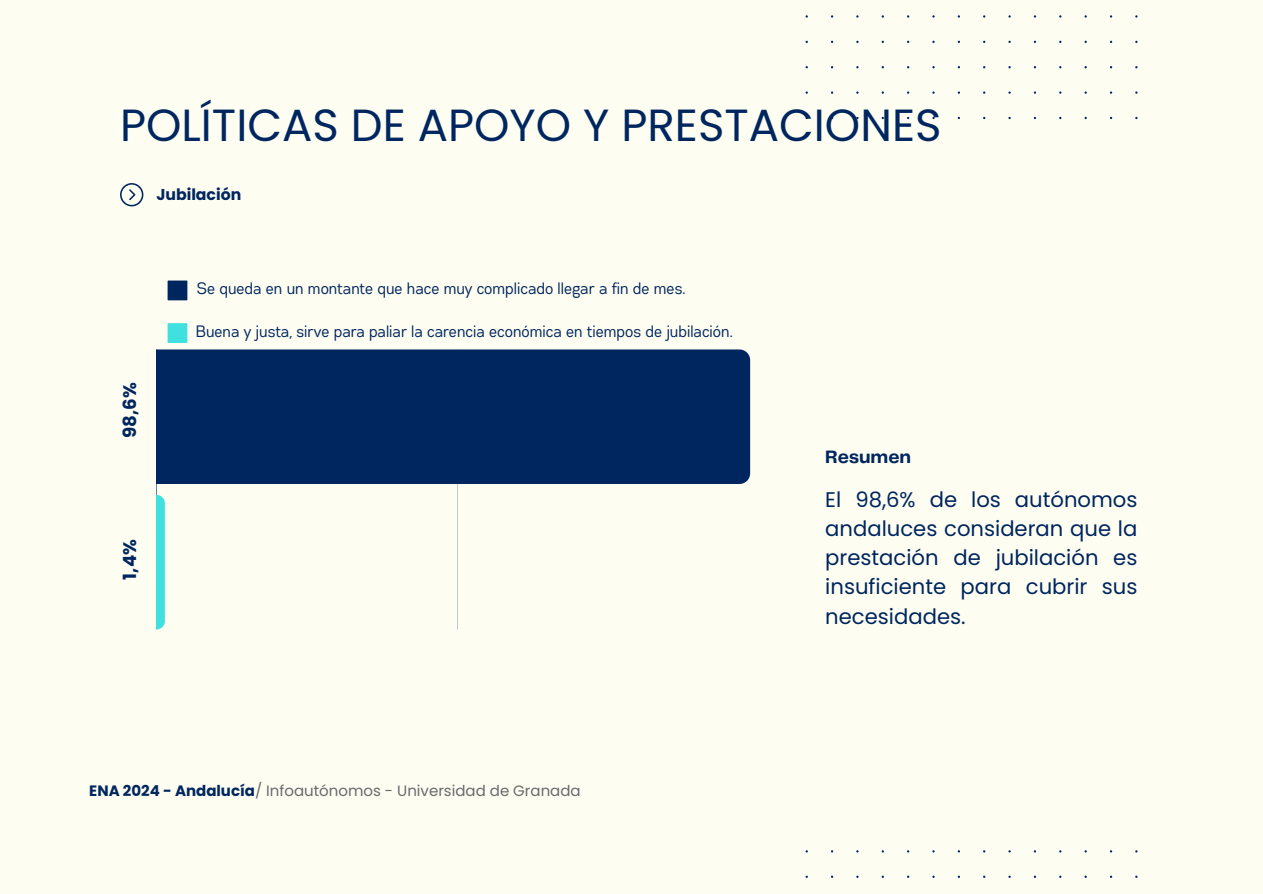
<style>
.page{position:relative;width:1263px;height:894px;background:#fff}
.page>*{position:absolute;margin:0;border:0;box-sizing:border-box;transform-origin:0 0}
.t1{font:45px "Poppins";color:#00265f}
.t2{font:21.15px/29.2px "Poppins";color:#00265f;text-align:justify}
.t3{font:700 18.6px "Telegraf";color:#00265f}
.t4{font:700 18.15px "Poppins";color:#00265f}
.t5{font:16.5px "Gabriel Sans Cond";color:#00265f}
.t6{font:700 15.75px "Poppins";color:#00265f}
.t7{font:15px "Poppins";color:#686a6c}
.s1{font-weight:700;color:#00265f}
</style>
<div class="page">
<div style="left:0;top:0;width:1263px;height:893px;background:#fefdf1"></div>
<svg style="left:168px;top:280px;width:19px;height:20px"></svg>
<svg style="left:168px;top:323px;width:19px;height:20px"></svg>
<hr style="left:156px;top:349px;width:1px;height:280px;background:#00265f">
<hr style="left:457px;top:349px;width:1px;height:280px;background:#00265f">
<div style="left:156px;top:349px;width:594px;height:135px;background:#00265f"></div>
<svg style="left:156px;top:494px;width:9px;height:135px"></svg>
<svg style="left:120px;top:183px;width:23px;height:23px"></svg>
<h1 class="t1" style="left:120px;top:99px;width:823px">POLÍTICAS DE APOYO Y PRESTACIONES</h1>
<p class="t6" style="left:156px;top:185px;width:86px">Jubilación</p>
<p class="t4" style="left:119px;top:437px;width:57px;rotate:-90deg">98,6%</p>
<p class="t4" style="left:119px;top:579px;width:42px;rotate:-90deg">1,4%</p>
<p class="t5" style="left:197px;top:279px;width:490px">Se queda en un montante que hace muy complicado llegar a fin de mes.</p>
<p class="t5" style="left:196px;top:321px;width:538px">Buena y justa, sirve para paliar la carencia económica en tiempos de jubilación.</p>
<p class="t7" style="left:89px;top:782px;width:493px"><span class="s1">ENA 2024 - Andalucía</span>/ Infoautónomos - Universidad de Granada</p>
<p class="t3" style="left:825px;top:444px;width:87px">Resumen</p>
<p class="t2" style="left:825px;top:484px;width:314px">El 98,6% de los autónomos andaluces consideran que la prestación de jubilación es insuficiente para cubrir sus necesidades.</p>
</div>
